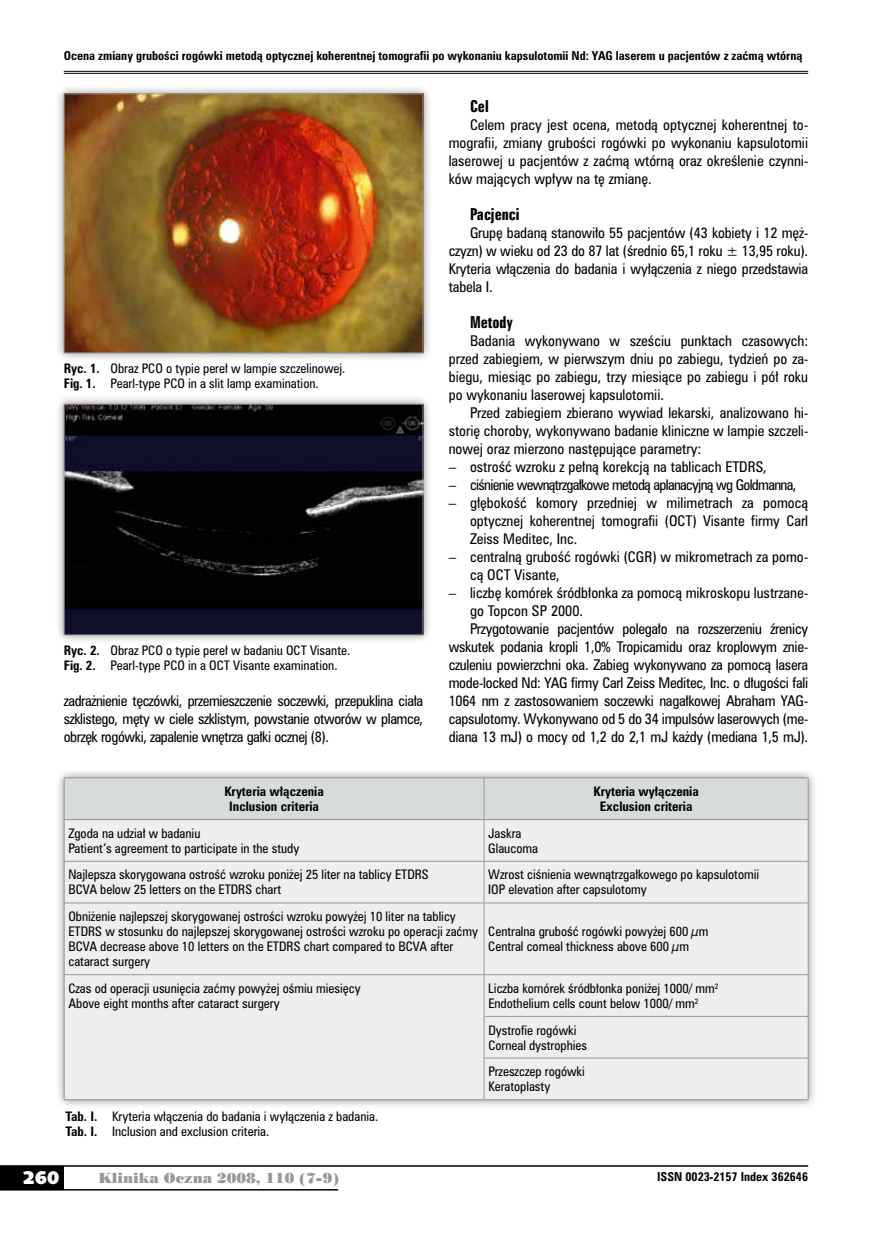
<style>
.page{position:relative;width:872px;height:1234px;background:#fff}
.page>*{position:absolute;margin:0;border:0;box-sizing:border-box;transform-origin:0 0}
.t1{font:18px "Humanst 531 U Blk PL";color:#fff}
.t2{font:15px "Zurich Bd X Cn PL";color:#000}
.t3{font:13.5px/18px "Zurich Cn PL";letter-spacing:-.02em;color:#000;text-align:justify}
.t4{font:13.5px/18px "Zurich Cn PL";color:#000}
.t5{font:13.5px "Zurich Cn PL";letter-spacing:-.05em;color:#000}
.t6{font:13.5px "Poster Bodoni PL";color:#98989c}
.t7{font:12px/15px "Zurich Cn PL";color:#000}
.t8{font:700 12px/15px "Zurich Cn PL";color:#000;text-align:center}
.t9{font:700 11.25px "Zurich Cn PL";color:#000}
.s1{font-weight:700}
</style>
<div class="page">
<div style="left:0;top:1165px;width:64px;height:24px;background:#000"></div>
<hr style="left:0;top:1164px;width:808px;height:2px;background:#000">
<hr style="left:0;top:1188px;width:338px;height:2px;background:#000">
<hr style="left:64px;top:71px;width:744px;height:1px;background:#000">
<hr style="left:64px;top:73px;width:744px;height:1px;background:#000">
<div style="left:55px;top:85px;width:377px;height:277px;background:#000;opacity:.45"></div>
<img style="left:66px;top:96px;width:355px;height:255px">
<div style="left:64px;top:94px;width:359px;height:259px;border:1px solid #98989c"></div>
<div style="left:55px;top:395px;width:377px;height:249px;background:#000;opacity:.45"></div>
<img style="left:66px;top:406px;width:355px;height:227px">
<div style="left:64px;top:404px;width:359px;height:231px;border:1px solid #98989c"></div>
<div style="left:54px;top:768px;width:763px;height:340px;background:#000;opacity:.45"></div>
<div style="left:65px;top:778px;width:742px;height:41px;background:#d8dbdc"></div>
<div style="left:65px;top:820px;width:742px;height:279px;background:#edeeef"></div>
<hr style="left:64px;top:777px;width:420px;height:1px;background:#98989c">
<hr style="left:64px;top:778px;width:1px;height:41px;background:#98989c">
<hr style="left:484px;top:777px;width:324px;height:1px;background:#98989c">
<hr style="left:484px;top:778px;width:1px;height:41px;background:#98989c">
<hr style="left:807px;top:778px;width:1px;height:41px;background:#98989c">
<hr style="left:64px;top:819px;width:420px;height:1px;background:#98989c">
<hr style="left:64px;top:819px;width:1px;height:41px;background:#98989c">
<hr style="left:484px;top:819px;width:324px;height:1px;background:#98989c">
<hr style="left:484px;top:819px;width:1px;height:41px;background:#98989c">
<hr style="left:807px;top:819px;width:1px;height:41px;background:#98989c">
<hr style="left:64px;top:860px;width:420px;height:1px;background:#98989c">
<hr style="left:64px;top:861px;width:1px;height:41px;background:#98989c">
<hr style="left:484px;top:860px;width:324px;height:1px;background:#98989c">
<hr style="left:484px;top:861px;width:1px;height:41px;background:#98989c">
<hr style="left:807px;top:861px;width:1px;height:41px;background:#98989c">
<hr style="left:64px;top:902px;width:420px;height:1px;background:#98989c">
<hr style="left:64px;top:903px;width:1px;height:71px;background:#98989c">
<hr style="left:484px;top:902px;width:324px;height:1px;background:#98989c">
<hr style="left:484px;top:903px;width:1px;height:71px;background:#98989c">
<hr style="left:807px;top:903px;width:1px;height:71px;background:#98989c">
<hr style="left:64px;top:974px;width:420px;height:1px;background:#98989c">
<hr style="left:64px;top:974px;width:1px;height:42px;background:#98989c">
<hr style="left:484px;top:974px;width:324px;height:1px;background:#98989c">
<hr style="left:484px;top:974px;width:1px;height:41px;background:#98989c">
<hr style="left:807px;top:974px;width:1px;height:41px;background:#98989c">
<hr style="left:484px;top:1015px;width:324px;height:1px;background:#98989c">
<hr style="left:807px;top:1016px;width:1px;height:41px;background:#98989c">
<hr style="left:484px;top:1057px;width:324px;height:1px;background:#98989c">
<hr style="left:807px;top:1058px;width:1px;height:41px;background:#98989c">
<hr style="left:484px;top:1099px;width:324px;height:1px;background:#98989c">
<hr style="left:64px;top:1016px;width:1px;height:41px;background:#98989c">
<hr style="left:484px;top:1016px;width:1px;height:41px;background:#98989c">
<hr style="left:64px;top:1057px;width:1px;height:42px;background:#98989c">
<hr style="left:484px;top:1058px;width:1px;height:41px;background:#98989c">
<hr style="left:64px;top:1099px;width:420px;height:1px;background:#98989c">
<p class="t9" style="left:64px;top:48px;width:740px">Ocena zmiany grubości rogówki metodą optycznej koherentnej tomografii po wykonaniu kapsulotomii Nd: YAG laserem u pacjentów z zaćmą wtórną</p>
<p class="t7" style="left:64px;top:360px;width:283px"><span class="s1">Ryc. 1.</span> Obraz PCO o typie pereł w lampie szczelinowej.<br><span class="s1">Fig. 1.</span> Pearl-type PCO in a slit lamp examination.</p>
<p class="t7" style="left:64px;top:642px;width:288px"><span class="s1">Ryc. 2.</span> Obraz PCO o typie pereł w badaniu OCT Visante.<br><span class="s1">Fig. 2.</span> Pearl-type PCO in a OCT Visante examination.</p>
<p class="t3" style="left:64px;top:691px;width:361px">zadrażnienie tęczówki, przemieszczenie soczewki, przepuklina ciała szklistego, męty w ciele szklistym, powstanie otworów w plamce, obrzęk rogówki, zapalenie wnętrza gałki ocznej (8).</p>
<p class="t2" style="left:470px;top:96px;width:20px">Cel</p>
<p class="t3" style="left:449px;top:115px;width:361px;text-indent:21px">Celem pracy jest ocena, metodą optycznej koherentnej to&shy;mografii, zmiany grubości rogówki po wykonaniu kapsulotomii laserowej u pacjentów z zaćmą wtórną oraz określenie czynni&shy;ków mających wpływ na tę zmianę.</p>
<p class="t2" style="left:470px;top:204px;width:51px">Pacjenci</p>
<p class="t3" style="left:449px;top:223px;width:361px;text-indent:21px">Grupę badaną stanowiło 55 pacjentów (43 kobiety i 12 męż&shy;czyzn) w wieku od 23 do 87 lat (średnio 65,1 roku ± 13,95 roku).<br>Kryteria włączenia do badania i wyłączenia z niego przedstawia tabela I.</p>
<p class="t2" style="left:470px;top:312px;width:44px">Metody</p>
<p class="t3" style="left:449px;top:331px;width:361px;text-indent:21px">Badania wykonywano w sześciu punktach czasowych: przed zabiegiem, w pierwszym dniu po zabiegu, tydzień po za&shy;biegu, miesiąc po zabiegu, trzy miesiące po zabiegu i pół roku po wykonaniu laserowej kapsulotomii.</p>
<p class="t3" style="left:449px;top:403px;width:361px;text-indent:21px">Przed zabiegiem zbierano wywiad lekarski, analizowano hi&shy;storię choroby, wykonywano badanie kliniczne w lampie szczeli&shy;nowej oraz mierzono następujące parametry:</p>
<p class="t4" style="left:449px;top:457px;width:319px">– ostrość wzroku z pełną korekcją na tablicach ETDRS,</p>
<p class="t5" style="left:449px;top:475px;width:349px">– ciśnienie wewnątrzgałkowe metodą aplanacyjną wg Goldmanna,</p>
<p class="t3" style="left:470px;top:493px;width:340px;text-indent:-21px">– głębokość komory przedniej w milimetrach za pomocą optycznej koherentnej tomografii (OCT) Visante firmy Carl Zeiss Meditec, Inc.</p>
<p class="t4" style="left:470px;top:547px;width:340px;text-indent:-21px">– centralną grubość rogówki (CGR) w mikrometrach za pomo&shy;cą OCT Visante,</p>
<p class="t4" style="left:449px;top:583px;width:361px">– liczbę komórek śródbłonka za pomocą mikroskopu lustrzane-</p>
<p class="t4" style="left:470px;top:601px;width:114px">go Topcon SP 2000.</p>
<p class="t3" style="left:470px;top:619px;width:340px">Przygotowanie pacjentów polegało na rozszerzeniu źrenicy</p>
<p class="t3" style="left:449px;top:637px;width:361px">wskutek podania kropli 1,0% Tropicamidu oraz kroplowym znie-</p>
<p class="t3" style="left:449px;top:655px;width:361px">czuleniu powierzchni oka. Zabieg wykonywano za pomocą lasera</p>
<p class="t3" style="left:449px;top:673px;width:361px">mode-locked Nd: YAG firmy Carl Zeiss Meditec, Inc. o długości fali</p>
<p class="t3" style="left:449px;top:691px;width:361px">1064 nm z zastosowaniem soczewki nagałkowej Abraham YAG-</p>
<p class="t3" style="left:449px;top:709px;width:361px">capsulotomy. Wykonywano od 5 do 34 impulsów laserowych (me-</p>
<p class="t3" style="left:449px;top:727px;width:361px">diana 13 mJ) o mocy od 1,2 do 2,1 mJ każdy (mediana 1,5 mJ).</p>
<p class="t8" style="left:224px;top:783px;width:101px">Kryteria włączenia<br>Inclusion criteria</p>
<p class="t8" style="left:593px;top:783px;width:107px">Kryteria wyłączenia<br>Exclusion criteria</p>
<p class="t7" style="left:68px;top:825px;width:232px">Zgoda na udział w badaniu<br>Patient’s agreement to participate in the study</p>
<p class="t7" style="left:488px;top:825px;width:51px">Jaskra<br>Glaucoma</p>
<p class="t7" style="left:68px;top:867px;width:362px">Najlepsza skorygowana ostrość wzroku poniżej 25 liter na tablicy ETDRS<br>BCVA below 25 letters on the ETDRS chart</p>
<p class="t7" style="left:488px;top:867px;width:272px">Wzrost ciśnienia wewnątrzgałkowego po kapsulotomii<br>IOP elevation after capsulotomy</p>
<p class="t7" style="left:68px;top:908px;width:411px">Obniżenie najlepszej skorygowanej ostrości wzroku powyżej 10 liter na tablicy ETDRS w stosunku do najlepszej skorygowanej ostrości wzroku po operacji zaćmy BCVA decrease above 10 letters on the ETDRS chart compared to BCVA after cataract surgery</p>
<p class="t7" style="left:488px;top:923px;width:222px">Centralna grubość rogówki powyżej 600 µm<br>Central corneal thickness above 600 µm</p>
<p class="t7" style="left:68px;top:980px;width:294px">Czas od operacji usunięcia zaćmy powyżej ośmiu miesięcy<br>Above eight months after cataract surgery</p>
<p class="t7" style="left:488px;top:980px;width:232px">Liczba komórek śródbłonka poniżej 1000/ mm<sup>2<br></sup>Endothelium cells count below 1000/ mm<sup>2</sup></p>
<p class="t7" style="left:488px;top:1021px;width:100px">Dystrofie rogówki<br>Corneal dystrophies</p>
<p class="t7" style="left:488px;top:1063px;width:98px">Przeszczep rogówki<br>Keratoplasty</p>
<p class="t7" style="left:65px;top:1107px;width:314px"><span class="s1">Tab. I.</span> Kryteria włączenia do badania i wyłączenia z badania.<br><span class="s1">Tab. I.</span> Inclusion and exclusion criteria.</p>
<h1 class="t1" style="left:23px;top:1165px;width:38px">260</h1>
<p class="t6" style="left:99px;top:1168px;width:242px">Klinika Oczna 2008, 110 (7-9)</p>
<p class="t9" style="left:657px;top:1168px;width:152px">ISSN 0023-2157 Index 362646</p>
</div>
